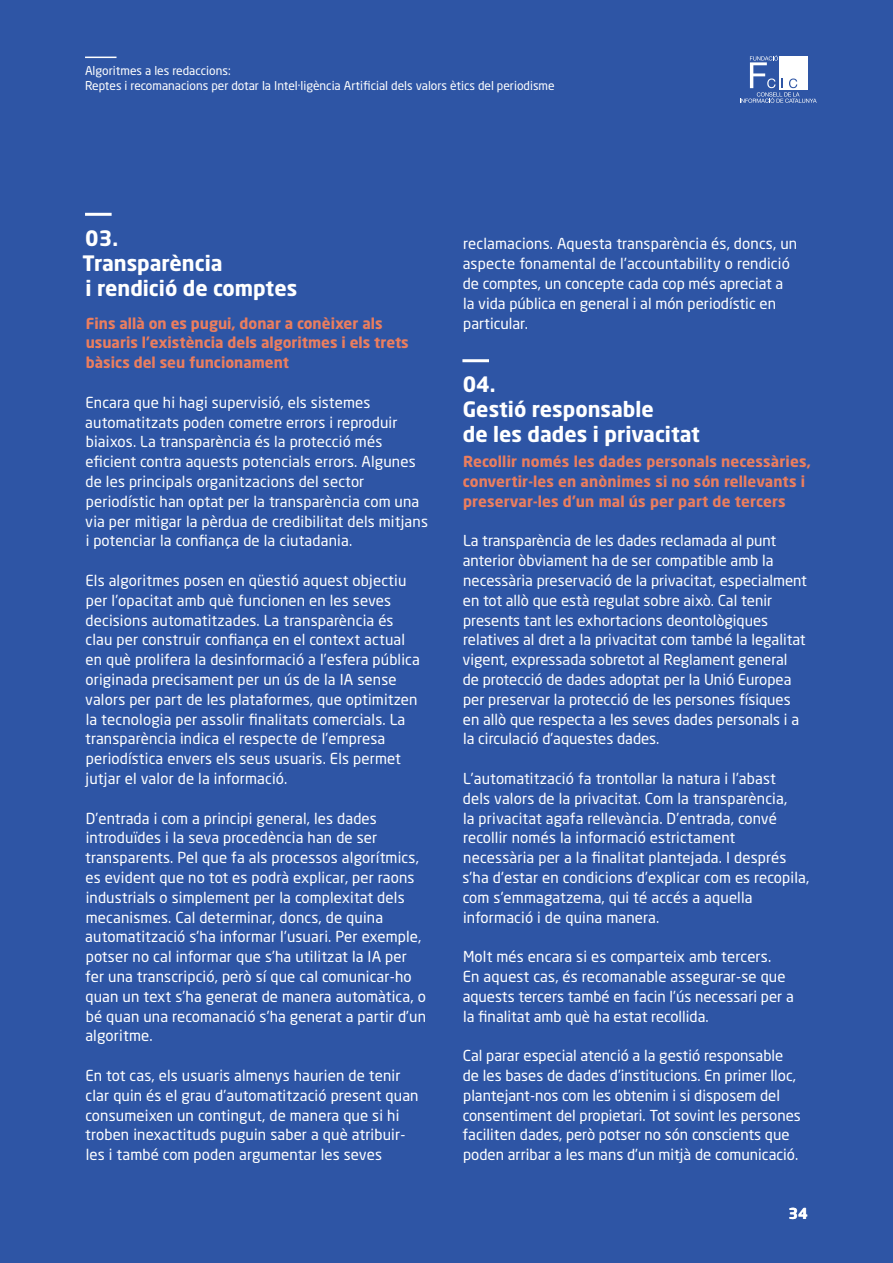
<style>
.page{position:relative;width:893px;height:1263px;background:#2e55a5}
.page>*{position:absolute;margin:0;border:0;box-sizing:border-box;transform-origin:0 0}
.t1{font:700 21px/25.2px "Neo Sans Std";color:#fff}
.t2{font:15px/19.8px "Neo Sans Std";letter-spacing:.01em;color:#fff}
.t3{font:700 15px/19.8px "Neo Sans Std";color:#eb7e5e}
.t4{font:700 15px "Neo Sans Std";color:#fff}
.t5{font:12px/15px "Neo Sans Std";color:#fff}
</style>
<div class="page">
<svg style="left:740px;top:55px;width:77px;height:48px"></svg>
<hr style="left:85px;top:57px;width:32px;height:1px;background:#fff">
<hr style="left:462px;top:359px;width:27px;height:3px;background:#fff">
<hr style="left:85px;top:213px;width:27px;height:3px;background:#fff">
<p class="t5" style="left:85px;top:63px;width:471px">Algoritmes a les redaccions:<br>Reptes i recomanacions per dotar la Intel·ligència Artificial dels valors ètics del periodisme</p>
<h1 class="t1" style="left:83px;top:225px;width:216px">03.<br>Transparència<br>i rendició de comptes</h1>
<p class="t3" style="left:86px;top:313px;width:325px">Fins allà on es pugui, donar a conèixer als usuaris l’existència dels algoritmes i els trets bàsics del seu funcionament</p>
<p class="t2" style="left:85px;top:392px;width:344px">Encara que hi hagi supervisió, els sistemes automatitzats poden cometre errors i reproduir biaixos. La transparència és la protecció més eficient contra aquests potencials errors. Algunes de les principals organitzacions del sector periodístic han optat per la transparència com una via per mitigar la pèrdua de credibilitat dels mitjans i potenciar la confiança de la ciutadania.</p>
<p class="t2" style="left:85px;top:570px;width:336px">Els algoritmes posen en qüestió aquest objectiu per l’opacitat amb què funcionen en les seves decisions automatitzades. La transparència és clau per construir confiança en el context actual en què prolifera la desinformació a l’esfera pública originada precisament per un ús de la IA sense valors per part de les plataformes, que optimitzen la tecnologia per assolir finalitats comercials. La transparència indica el respecte de l’empresa periodística envers els seus usuaris. Els permet jutjar el valor de la informació.</p>
<p class="t2" style="left:85px;top:808px;width:342px">D’entrada i com a principi general, les dades introduïdes i la seva procedència han de ser transparents. Pel que fa als processos algorítmics, es evident que no tot es podrà explicar, per raons industrials o simplement per la complexitat dels mecanismes. Cal determinar, doncs, de quina automatització s’ha informar l’usuari. Per exemple, potser no cal informar que s’ha utilitzat la IA per fer una transcripció, però sí que cal comunicar-ho quan un text s’ha generat de manera automàtica, o bé quan una recomanació s’ha generat a partir d’un algoritme.</p>
<p class="t2" style="left:85px;top:1065px;width:335px">En tot cas, els usuaris almenys haurien de tenir clar quin és el grau d’automatització present quan consumeixen un contingut, de manera que si hi troben inexactituds puguin saber a què atribuir&shy;les i també com poden argumentar les seves</p>
<p class="t2" style="left:463px;top:234px;width:336px">reclamacions. Aquesta transparència és, doncs, un aspecte fonamental de l’accountability o rendició de comptes, un concepte cada cop més apreciat a la vida pública en general i al món periodístic en particular.</p>
<h1 class="t1" style="left:463px;top:371px;width:239px">04.<br>Gestió responsable<br>de les dades i privacitat</h1>
<p class="t3" style="left:463px;top:451px;width:349px">Recollir només les dades personals necessàries, convertir-les en anònimes si no són rellevants i preservar-les d’un mal ús per part de tercers</p>
<p class="t2" style="left:463px;top:531px;width:346px">La transparència de les dades reclamada al punt anterior òbviament ha de ser compatible amb la necessària preservació de la privacitat, especialment en tot allò que està regulat sobre això. Cal tenir presents tant les exhortacions deontològiques relatives al dret a la privacitat com també la legalitat vigent, expressada sobretot al Reglament general de protecció de dades adoptat per la Unió Europea per preservar la protecció de les persones físiques en allò que respecta a les seves dades personals i a la circulació d’aquestes dades.</p>
<p class="t2" style="left:462px;top:768px;width:348px">L’automatització fa trontollar la natura i l’abast<br>dels valors de la privacitat. Com la transparència,<br>la privacitat agafa rellevància. D’entrada, convé recollir només la informació estrictament necessària per a la finalitat plantejada. I després s’ha d’estar en condicions d’explicar com es recopila, com s’emmagatzema, qui té accés a aquella informació i de quina manera.</p>
<p class="t2" style="left:463px;top:946px;width:333px">Molt més encara si es comparteix amb tercers.<br>En aquest cas, és recomanable assegurar-se que aquests tercers també en facin l’ús necessari per a la finalitat amb què ha estat recollida.</p>
<p class="t2" style="left:463px;top:1045px;width:340px">Cal parar especial atenció a la gestió responsable de les bases de dades d’institucions. En primer lloc, plantejant-nos com les obtenim i si disposem del consentiment del propietari. Tot sovint les persones faciliten dades, però potser no són conscients que poden arribar a les mans d’un mitjà de comunicació.</p>
<p class="t4" style="left:789px;top:1204px;width:21px">34</p>
</div>
